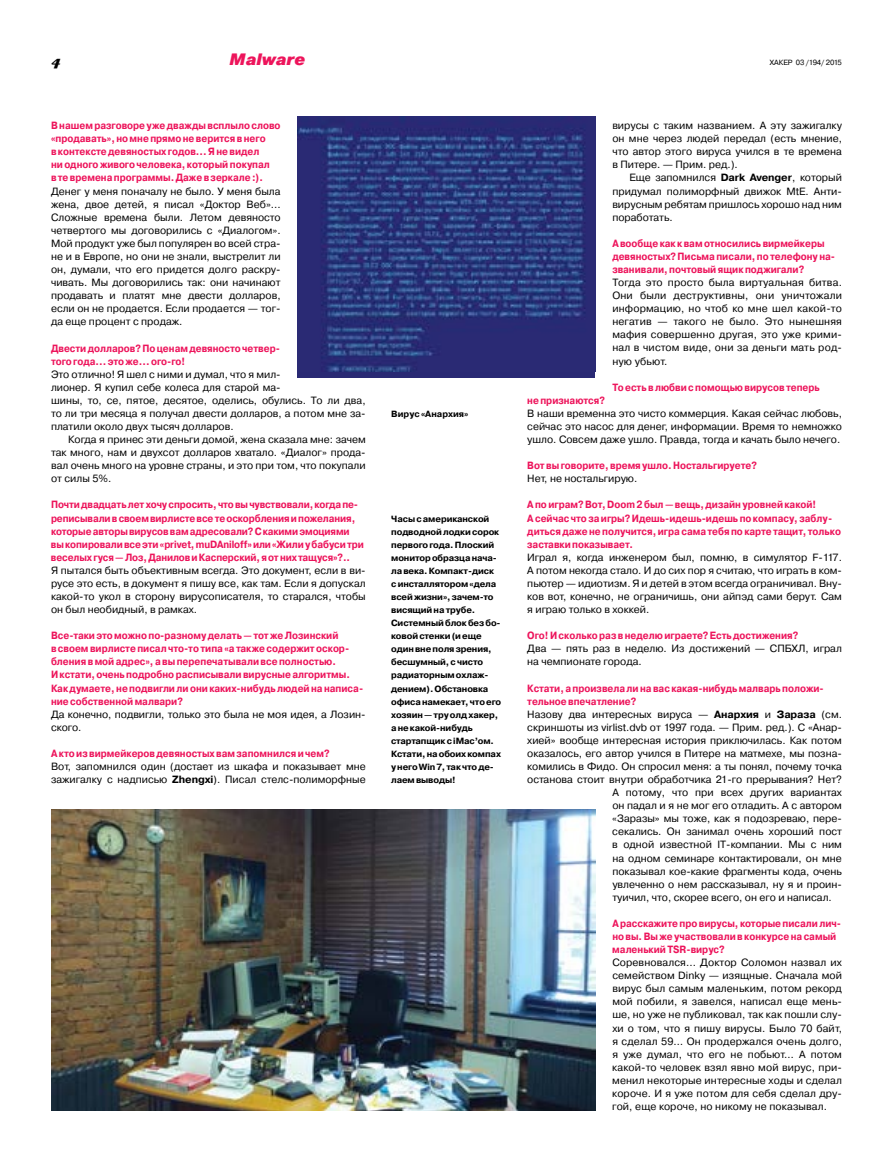
<style>
.page{position:relative;width:893px;height:1161px;background:#fff}
.page>*{position:absolute;margin:0;border:0;box-sizing:border-box;transform-origin:0 0}
.t1{font:italic 16.5px "Pragmatica Black C";letter-spacing:.005em;color:#ed145b}
.t2{font:16.5px "Creampuff";color:#000}
.t3{font:10.5px/13px "Pragmatica Book C";color:#000;text-align:justify}
.t4{font:10.5px/13px "Pragmatica Bold C";color:#ed145b;scale:.9 1}
.t5{font:9px/13px "Pragmatica Bold C";letter-spacing:-.01em;color:#000}
.t6{font:7.5px "Pragmatica Book C";letter-spacing:-.015em;color:#000}
.s1{font-family:"Pragmatica Bold C"}
</style>
<div class="page">
<div style="left:298px;top:116px;width:297px;height:262px;background:#292973"></div>
<img style="left:298px;top:116px;width:288px;height:256px">
<img style="left:51px;top:809px;width:544px;height:301px">
<h1 class="t2" style="left:51px;top:52px;width:11px">4</h1>
<h1 class="t1" style="left:230px;top:50px;width:77px">Malware</h1>
<p class="t6" style="left:770px;top:58px;width:74px">ХАКЕР 03 /194/ 2015</p>
<p class="t4" style="left:51px;top:119px;width:256px">В нашем разговореужедважды всплылослово «продавать»,но мнепрямоне верится в него<br>в контекстедевяностых годов... Я не видел<br>ни одногоживогочеловека, которыйпокупал<br>в тевременапрограммы.Дажев зеркале:).</p>
<p class="t3" style="left:51px;top:184px;width:231px">Денег у меня поначалу не было. У меня была жена, двое детей, я писал «Доктор Веб»...<br>Сложные времена были. Летом девяносто четвертого мы договорились с «Диалогом».<br>Мой продукт уже был популярен во всей стра&shy;не и в Европе, но они не знали, выстрелит ли он, думали, что его придется долго раскру&shy;чивать. Мы договорились так: они начинают продавать и платят мне двести долларов, если он не продается. Если продается — тог&shy;да еще процент с продаж.</p>
<p class="t4" style="left:51px;top:341px;width:256px">Двестидолларов? По ценам девяносточетвер&shy;тогогода...этоже...ого-го!</p>
<p class="t3" style="left:51px;top:368px;width:316px;text-align:left">Это отлично! Я шел с ними и думал, что я мил-<br>лионер. Я купил себе колеса для старой ма-<br>шины, то, се, пятое, десятое, оделись, обулись. То ли два, то ли три месяца я получал двести долларов, а потом мне за&shy;платили около двух тысяч долларов.</p>
<p class="t3" style="left:51px;top:433px;width:316px;text-indent:17px">Когда я принес эти деньги домой, жена сказала мне: зачем так много, нам и двухсот долларов хватало. «Диалог» прода&shy;вал очень много на уровне страны, и это при том, что покупали от силы 5%.</p>
<p class="t4" style="left:51px;top:498px;width:349px">Почтидвадцатьлетхочуспросить,что вычувствовали,когдапе&shy;реписывалив своемвирлистевсетеоскорбленияи пожелания, которыеавторывирусоввамадресовали?С какимиэмоциями выкопироваливсеэти«privet,muDAniloff»или«Жилиу бабуситри веселыхгуся —Лоз,Данилови Касперский,я от нихтащуся»?..</p>
<p class="t3" style="left:51px;top:564px;width:316px">Я пытался быть объективным всегда. Это документ, если в ви&shy;русе это есть, в документ я пишу все, как там. Если я допускал какой-то укол в сторону вирусописателя, то старался, чтобы он был необидный, в рамках.</p>
<p class="t4" style="left:51px;top:629px;width:348px">Все-такиэто можнопо-разномуделать — тотжеЛозинский<br>в своем вирлистеписалчто-тотипа«атакжесодержитоскор&shy;бления в мойадрес»,а вы перепечатываливсеполностью.<br>И кстати,оченьподробнорасписываливирусныеалгоритмы.<br>Как думаете,не подвиглилионикаких-нибудьлюдейна написа&shy;ниесобственной малвари?</p>
<p class="t3" style="left:51px;top:707px;width:316px">Да конечно, подвигли, только это была не моя идея, а Лозин&shy;ского.</p>
<p class="t4" style="left:51px;top:747px;width:311px">А ктоиз вирмейкеровдевяностых вам запомнилсяи чем?</p>
<p class="t3" style="left:51px;top:760px;width:316px">Вот, запомнился один (достает из шкафа и показывает мне зажигалку с надписью <span class="s1">Zhengxi</span>). Писал стелс-полиморфные</p>
<p class="t5" style="left:391px;top:407px;width:79px">Вирус «Анархия»</p>
<p class="t5" style="left:391px;top:512px;width:112px">Часыс американской подводнойлодкисорок первогогода.Плоский мониторобразцанача&shy;лавека.Компакт-диск с инсталлятором«дела всейжизни»,зачем-то висящийна трубе.<br>Системныйблокбез бо&shy;ковойстенки(иеще одинвнеполязрения, бесшумный,с чисто радиаторнымохлаж&shy;дением).Обстановка офисанамекает,что его хозяин —труолдхакер, а не какой-нибудь стартапщикс iMac’ом.<br>Кстати,на обоихкомпах у негоWin7, такчто де&shy;лаемвыводы!</p>
<p class="t3" style="left:612px;top:119px;width:231px">вирусы с таким названием. А эту зажигалку он мне через людей передал (есть мнение, что автор этого вируса учился в те времена в Питере. — Прим. ред.).</p>
<p class="t3" style="left:612px;top:171px;width:231px;text-indent:17px">Еще запомнился <span class="s1">Dark Avenger</span>, который придумал полиморфный движок MtE. Анти&shy;вирусным ребятам пришлось хорошо над ним поработать.</p>
<p class="t4" style="left:612px;top:237px;width:249px">А вообщекак к вам относились вирмейкеры девяностых? Письмаписали,по телефонуна&shy;званивали,почтовыйящикподжигали?</p>
<p class="t3" style="left:612px;top:276px;width:231px">Тогда это просто была виртуальная битва.<br>Они были деструктивны, они уничтожали информацию, но чтоб ко мне шел какой-то негатив — такого не было. Это нынешняя мафия совершенно другая, это уже крими&shy;нал в чистом виде, они за деньги мать род&shy;ную убьют.</p>
<p class="t4" style="left:612px;top:381px;width:232px">То есть в любвис помощью вирусов теперь</p>
<p class="t4" style="left:527px;top:394px;width:88px">не признаются?</p>
<p class="t3" style="left:527px;top:407px;width:316px">В наши временна это чисто коммерция. Какая сейчас любовь, сейчас это насос для денег, информации. Время то немножко ушло. Совсем даже ушло. Правда, тогда и качать было нечего.</p>
<p class="t4" style="left:527px;top:459px;width:257px">Вот вы говорите, время ушло. Ностальгируете?</p>
<p class="t3" style="left:527px;top:472px;width:112px">Нет, не ностальгирую.</p>
<p class="t4" style="left:527px;top:498px;width:350px">А по играм? Вот,Doom2был — вещь,дизайнуровнейкакой!<br>А сейчас что за игры?Идешь-идешь-идешьпо компасу, заблу&shy;дитьсядажене получится,играсаматебяпо картетащит, только заставкипоказывает.</p>
<p class="t3" style="left:527px;top:551px;width:316px">Играл я, когда инженером был, помню, в симулятор F-117.<br>А потом некогда стало. И до сих пор я считаю, что играть в ком&shy;пьютер — идиотизм. Я и детей в этом всегда ограничивал. Вну&shy;ков вот, конечно, не ограничишь, они айпэд сами берут. Сам я играю только в хоккей.</p>
<p class="t4" style="left:527px;top:629px;width:303px">Ого!И сколькораз в неделю играете?Естьдостижения?</p>
<p class="t3" style="left:527px;top:642px;width:316px">Два — пять раз в неделю. Из достижений — СПБХЛ, играл на чемпионате города.</p>
<p class="t4" style="left:527px;top:681px;width:331px">Кстати,а произвелалина вас какая-нибудь малварьположи&shy;тельноевпечатление?</p>
<p class="t3" style="left:527px;top:707px;width:316px">Назову два интересных вируса — <span class="s1">Анархия</span> и <span class="s1">Зараза</span> (см.</p>
<p class="t3" style="left:527px;top:721px;width:316px">скриншоты из virlist.dvb от 1997 года. — Прим. ред.). С «Анар-</p>
<p class="t3" style="left:527px;top:734px;width:316px">хией» вообще интересная история приключилась. Как потом</p>
<p class="t3" style="left:527px;top:747px;width:316px">оказалось, его автор учился в Питере на матмехе, мы позна-</p>
<p class="t3" style="left:527px;top:760px;width:316px">комились в Фидо. Он спросил меня: а ты понял, почему точка</p>
<p class="t3" style="left:527px;top:773px;width:316px">останова стоит внутри обработчика 21-го прерывания? Нет?</p>
<p class="t3" style="left:612px;top:786px;width:231px">А потому, что при всех других вариантах</p>
<p class="t3" style="left:612px;top:799px;width:231px">он падал и я не мог его отладить. А с автором</p>
<p class="t3" style="left:612px;top:812px;width:231px">«Заразы» мы тоже, как я подозреваю, пере-</p>
<p class="t3" style="left:612px;top:825px;width:231px">секались. Он занимал очень хороший пост</p>
<p class="t3" style="left:612px;top:838px;width:231px">в одной известной IT-компании. Мы с ним</p>
<p class="t3" style="left:612px;top:851px;width:231px">на одном семинаре контактировали, он мне</p>
<p class="t3" style="left:612px;top:864px;width:231px">показывал кое-какие фрагменты кода, очень</p>
<p class="t3" style="left:612px;top:877px;width:231px">увлеченно о нем рассказывал, ну я и проин-</p>
<p class="t3" style="left:612px;top:890px;width:221px">туичил, что, скорее всего, он его и написал.</p>
<p class="t4" style="left:612px;top:917px;width:256px">А расскажитепровирусы, которыеписалилич&shy;новы. Вы жеучаствовалив конкурсена самый маленькийTSR-вирус?</p>
<p class="t3" style="left:612px;top:956px;width:231px">Соревновался... Доктор Соломон назвал их семейством Dinky — изящные. Сначала мой вирус был самым маленьким, потом рекорд мой побили, я завелся, написал еще мень&shy;ше, но уже не публиковал, так как пошли слу&shy;хи о том, что я пишу вирусы. Было 70 байт, я сделал 59… Он продержался очень долго, я уже думал, что его не побьют… А потом какой-то человек взял явно мой вирус, при&shy;менил некоторые интересные ходы и сделал короче. И я уже потом для себя сделал дру&shy;гой, еще короче, но никому не показывал.</p>
</div>
